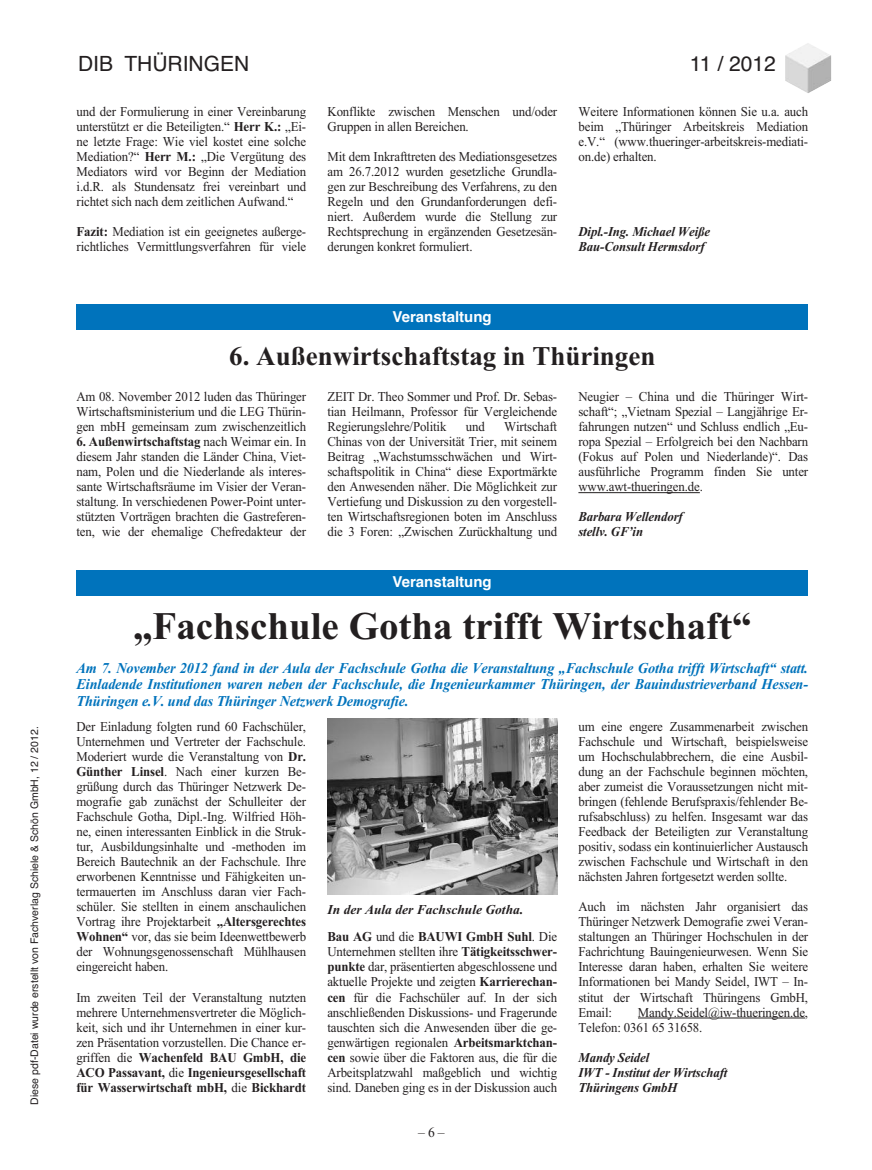
<style>
.page{position:relative;width:872px;height:1170px;background:#fff}
.page>*{position:absolute;margin:0;border:0;box-sizing:border-box;transform-origin:0 0}
.t1{font:700 39px "Times New Roman";color:#231f20}
.t2{font:700 27px "Times New Roman";color:#231f20}
.t3{font:21px "Helvetica";color:#231f20}
.t4{font:italic 700 15px/16.5px "Times New Roman";letter-spacing:-.01em;color:#0073bc;text-align:justify;scale:.95 1}
.t5{font:700 15px "Helvetica";color:#fff}
.t6{font:13.5px/15px "Times New Roman";letter-spacing:-.01em;color:#231f20;text-align:justify;scale:.95 1}
.t7{font:italic 700 13.5px/15px "Times New Roman";letter-spacing:-.01em;color:#231f20;scale:.95 1}
.t8{font:italic 700 13.5px "Times New Roman";letter-spacing:-.01em;color:#231f20}
.t9{font:10.5px "Helvetica";color:#231f20}
.s1{font-weight:700}
</style>
<div class="page">
<hr style="left:76px;top:63px;width:224px;height:1px;background:#00aeef">
<img style="left:785px;top:43px;width:46px;height:50px">
<div style="left:77px;top:54px;width:700px;height:31px;background:#fff"></div>
<hr style="left:638px;top:1017px;width:167px;height:1px;background:#231f20">
<div style="left:76px;top:570px;width:732px;height:25px;background:#0073bc"></div>
<img style="left:327px;top:718px;width:230px;height:176px">
<hr style="left:578px;top:492px;width:122px;height:1px;background:#231f20">
<div style="left:76px;top:304px;width:732px;height:26px;background:#0073bc"></div>
<p class="t9" style="left:29px;top:1104px;width:380px;rotate:-90deg">Diese pdf-Datei wurde erstellt von Fachverlag Schiele &amp; Schön GmbH, 12 / 2012.</p>
<h3 class="t3" style="left:78px;top:52px;width:173px">DIB THÜRINGEN</h3>
<h3 class="t3" style="left:690px;top:52px;width:88px">11 / 2012</h3>
<p class="t6" style="left:77px;top:104px;width:243px">und der Formulierung in einer Vereinbarung unterstützt er die Beteiligten.“ <span class="s1">Herr K.:</span> „Ei&shy;ne letzte Frage: Wie viel kostet eine solche Mediation?“ <span class="s1">Herr M.:</span> „Die Vergütung des Mediators wird vor Beginn der Mediation i.d.R. als Stundensatz frei vereinbart und richtet sich nach dem zeitlichen Aufwand.“</p>
<p class="t6" style="left:77px;top:224px;width:243px"><span class="s1">Fazit:</span> Mediation ist ein geeignetes außerge&shy;richtliches Vermittlungsverfahren für viele</p>
<p class="t6" style="left:578px;top:104px;width:243px">Weitere Informationen können Sie u.a. auch beim „Thüringer Arbeitskreis Mediation e.V.“ (www.thueringer-arbeitskreis-mediati&shy;on.de) erhalten.</p>
<p class="t6" style="left:327px;top:104px;width:243px">Konflikte zwischen Menschen und/oder<br>Gruppen in allen Bereichen.</p>
<p class="t6" style="left:327px;top:149px;width:243px">Mit dem Inkrafttreten des Mediationsgesetzes am 26.7.2012 wurden gesetzliche Grundla&shy;gen zur Beschreibung des Verfahrens, zu den Regeln und den Grundanforderungen defi&shy;niert. Außerdem wurde die Stellung zur Rechtsprechung in ergänzenden Gesetzesän&shy;derungen konkret formuliert.</p>
<p class="t7" style="left:578px;top:224px;width:140px">Dipl.-Ing. Michael Weiße<br>Bau-Consult Hermsdorf</p>
<p class="t5" style="left:392px;top:308px;width:101px">Veranstaltung</p>
<h2 class="t2" style="left:229px;top:339px;width:428px">6. Außenwirtschaftstag in Thüringen</h2>
<p class="t6" style="left:76px;top:389px;width:243px">Am 08. November 2012 luden das Thüringer Wirtschaftsministerium und die LEG Thürin&shy;gen mbH gemeinsam zum zwischenzeitlich</p>
<p class="t6" style="left:76px;top:434px;width:243px"><span class="s1">6. Außenwirtschaftstag</span> nach Weimar ein. In diesem Jahr standen die Länder China, Viet&shy;nam, Polen und die Niederlande als interes&shy;sante Wirtschaftsräume im Visier der Veran&shy;staltung. In verschiedenen Power-Point unter&shy;stützten Vorträgen brachten die Gastreferen&shy;ten, wie der ehemalige Chefredakteur der</p>
<p class="t6" style="left:327px;top:389px;width:243px">ZEIT Dr. Theo Sommer und Prof. Dr. Sebas&shy;tian Heilmann, Professor für Vergleichende Regierungslehre/Politik</p>
<p class="t6" style="left:327px;top:419px;width:243px;text-indent:177px">Wirtschaft Chinas von der Universität Trier, mit seinem Beitrag „Wachstumsschwächen und Wirt&shy;schaftspolitik in China“ diese Exportmärkte den Anwesenden näher. Die Möglichkeit zur Vertiefung und Diskussion zu den vorgestell&shy;ten Wirtschaftsregionen boten im Anschluss die 3 Foren: „Zwischen Zurückhaltung und</p>
<p class="t6" style="left:466px;top:419px;width:21px">und</p>
<p class="t6" style="left:578px;top:389px;width:243px">Neugier – China und die Thüringer Wirt&shy;schaft“; „Vietnam Spezial – Langjährige Er&shy;fahrungen nutzen“ und Schluss endlich „Eu&shy;ropa Spezial – Erfolgreich bei den Nachbarn (Fokus auf Polen und Niederlande)“. Das ausführliche Programm finden Sie unter www.awt-thueringen.de.</p>
<p class="t7" style="left:578px;top:509px;width:111px">Barbara Wellendorf stellv. GF’in</p>
<p class="t5" style="left:392px;top:573px;width:101px">Veranstaltung</p>
<h1 class="t1" style="left:133px;top:602px;width:620px">„Fachschule Gotha trifft Wirtschaft“</h1>
<p class="t4" style="left:77px;top:659px;width:771px">Am 7. November 2012 fand in der Aula der Fachschule Gotha die Veranstaltung „Fachschule Gotha trifft Wirtschaft“ statt.<br>Einladende Institutionen waren neben der Fachschule, die Ingenieurkammer Thüringen, der Bauindustrieverband Hessen-Thüringen e.V. und das Thüringer Netzwerk Demografie.</p>
<p class="t6" style="left:76px;top:719px;width:243px">Der Einladung folgten rund 60 Fachschüler, Unternehmen und Vertreter der Fachschule.<br>Moderiert wurde die Veranstaltung von <span class="s1">Dr.<br>Günther Linsel</span>. Nach einer kurzen Be&shy;grüßung durch das Thüringer Netzwerk De&shy;mografie gab zunächst der Schulleiter der Fachschule Gotha, Dipl.-Ing. Wilfried Höh&shy;ne, einen interessanten Einblick in die Struk&shy;tur, Ausbildungsinhalte und -methoden im Bereich Bautechnik an der Fachschule. Ihre erworbenen Kenntnisse und Fähigkeiten un&shy;termauerten im Anschluss daran vier Fach&shy;schüler. Sie stellten in einem anschaulichen Vortrag ihre Projektarbeit <span class="s1">„Altersgerechtes Wohnen“</span> vor, das sie beim Ideenwettbewerb der Wohnungsgenossenschaft Mühlhausen eingereicht haben.</p>
<p class="t6" style="left:76px;top:989px;width:243px">Im zweiten Teil der Veranstaltung nutzten mehrere Unternehmensvertreter die Möglich&shy;keit, sich und ihr Unternehmen in einer kur&shy;zen Präsentation vorzustellen. Die Chance er&shy;griffen die <span class="s1">Wachenfeld BAU GmbH, die ACO Passavant,</span> die <span class="s1">Ingenieursgesellschaft für Wasserwirtschaft mbH,</span> die <span class="s1">Bickhardt</span></p>
<p class="t8" style="left:327px;top:901px;width:197px">In der Aula der Fachschule Gotha.</p>
<p class="t6" style="left:327px;top:929px;width:243px"><span class="s1">Bau AG</span> und die <span class="s1">BAUWI GmbH Suhl</span>. Die Unternehmen stellten ihre <span class="s1">Tätigkeitsschwer&shy;punkte</span> dar, präsentierten abgeschlossene und aktuelle Projekte und zeigten <span class="s1">Karrierechan&shy;cen</span> für die Fachschüler auf. In der sich anschließenden Diskussions- und Fragerunde tauschten sich die Anwesenden über die ge&shy;genwärtigen regionalen <span class="s1">Arbeitsmarktchan&shy;cen</span> sowie über die Faktoren aus, die für die Arbeitsplatzwahl maßgeblich und wichtig sind. Daneben ging es in der Diskussion auch</p>
<p class="t6" style="left:578px;top:719px;width:243px">um eine engere Zusammenarbeit zwischen Fachschule und Wirtschaft, beispielsweise um Hochschulabbrechern, die eine Ausbil&shy;dung an der Fachschule beginnen möchten, aber zumeist die Voraussetzungen nicht mit&shy;bringen (fehlende Berufspraxis/fehlender Be&shy;rufsabschluss) zu helfen. Insgesamt war das Feedback der Beteiligten zur Veranstaltung positiv, sodass ein kontinuierlicher Austausch zwischen Fachschule und Wirtschaft in den nächsten Jahren fortgesetzt werden sollte.</p>
<p class="t6" style="left:578px;top:899px;width:243px">Auch im nächsten Jahr organisiert das Thüringer Netzwerk Demografie zwei Veran&shy;staltungen an Thüringer Hochschulen in der Fachrichtung Bauingenieurwesen. Wenn Sie Interesse daran haben, erhalten Sie weitere Informationen bei Mandy Seidel, IWT – In&shy;stitut der Wirtschaft Thüringens GmbH, Email:</p>
<p class="t6" style="left:578px;top:1004px;width:243px;text-indent:60px">Mandy.Seidel@iw-thueringen.de,<br>Telefon: 0361 65 31658.</p>
<p class="t7" style="left:578px;top:1049px;width:158px">Mandy Seidel<br>IWT - Institut der Wirtschaft<br>Thüringens GmbH</p>
</div>
